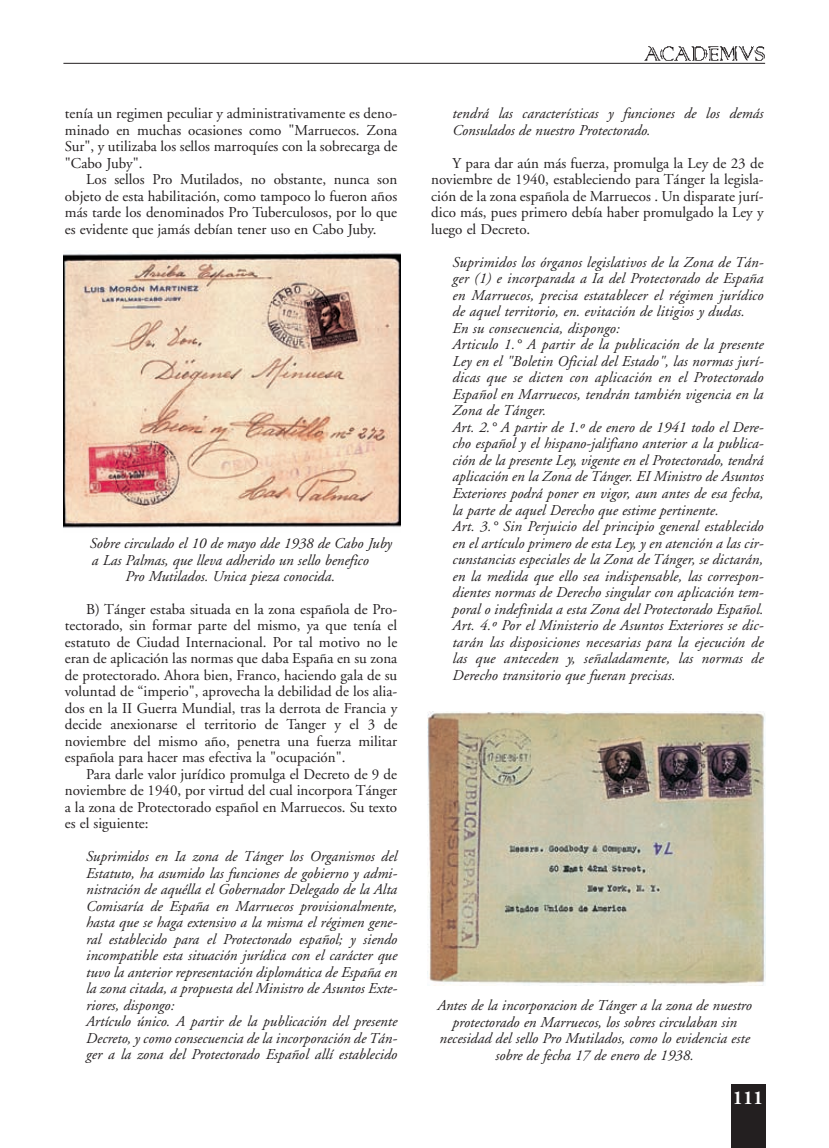
<style>
.page{position:relative;width:829px;height:1148px;background:#fff}
.page>*{position:absolute;margin:0;border:0;box-sizing:border-box;transform-origin:0 0}
.t1{font:700 19.5px "Adobe Garamond";color:#fff}
.t2{font:italic 15px/16.5px "Adobe Garamond";color:#231f20}
.t3{font:15px/16.5px "Adobe Garamond";color:#231f20;text-align:justify}
</style>
<div class="page">
<div style="left:731px;top:1084px;width:34px;height:63px;background:#231f20"></div>
<img style="left:644px;top:46px;width:121px;height:17px">
<hr style="left:63px;top:63px;width:702px;height:1px;background:#231f20">
<img style="left:63px;top:252px;width:338px;height:276px">
<img style="left:428px;top:711px;width:337px;height:274px">
<p class="t3" style="left:65px;top:106px;width:334px">tenía un regimen peculiar y administrativamente es deno&shy;minado en muchas ocasiones como "Marruecos. Zona Sur", y utilizaba los sellos marroquíes con la sobrecarga de "Cabo Juby".</p>
<p class="t3" style="left:65px;top:172px;width:334px;text-indent:21px">Los sellos Pro Mutilados, no obstante, nunca son objeto de esta habilitación, como tampoco lo fueron años más tarde los denominados Pro Tuberculosos, por lo que es evidente que jamás debían tener uso en Cabo Juby.</p>
<p class="t2" style="left:90px;top:536px;width:304px">Sobre circulado el 10 de mayo dde 1938 de Cabo Juby</p>
<p class="t2" style="left:92px;top:553px;width:278px">a Las Palmas, que lleva adherido un sello benefico</p>
<p class="t2" style="left:126px;top:569px;width:211px">Pro Mutilados. Unica pieza conocida.</p>
<p class="t3" style="left:65px;top:601px;width:334px;text-indent:21px">B) Tánger estaba situada en la zona española de Pro&shy;tectorado, sin formar parte del mismo, ya que tenía el estatuto de Ciudad Internacional. Por tal motivo no le eran de aplicación las normas que daba España en su zona de protectorado. Ahora bien, Franco, haciendo gala de su voluntad de “imperio", aprovecha la debilidad de los alia&shy;dos en la II Guerra Mundial, tras la derrota de Francia y decide anexionarse el territorio de Tanger y el 3 de noviembre del mismo año, penetra una fuerza militar española para hacer mas efectiva la "ocupación".</p>
<p class="t3" style="left:65px;top:766px;width:334px;text-indent:21px">Para darle valor jurídico promulga el Decreto de 9 de noviembre de 1940, por virtud del cual incorpora Tánger a la zona de Protectorado español en Marruecos. Su texto es el siguiente:</p>
<p class="t2" style="left:86px;top:849px;width:313px">Suprimidos en Ia zona de Tánger los Organismos del Estatuto, ha asumido las funciones de gobierno y admi&shy;nistración de aquélla el Gobernador Delegado de la Alta Comisaría de España en Marruecos provisionalmente, hasta que se haga extensivo a la misma el régimen gene&shy;ral establecido para el Protectorado español; y siendo incompatible esta situación jurídica con el carácter que tuvo la anterior representación diplomática de España en la zona citada, a propuesta del Ministro de Asuntos Exte&shy;riores, dispongo:<br>Artículo único. A partir de la publicación del presente Decreto, y como consecuencia de la incorporación de Tán&shy;ger a la zona del Protectorado Español allí establecido</p>
<p class="t2" style="left:452px;top:106px;width:312px">tendrá las características y funciones de los demás<br>Consulados de nuestro Protectorado.</p>
<p class="t3" style="left:431px;top:156px;width:334px;text-indent:21px">Y para dar aún más fuerza, promulga la Ley de 23 de noviembre de 1940, estableciendo para Tánger la legisla&shy;ción de la zona española de Marruecos . Un disparate jurí&shy;dico más, pues primero debía haber promulgado la Ley y luego el Decreto.</p>
<p class="t2" style="left:452px;top:255px;width:313px">Suprimidos los órganos legislativos de la Zona de Tán&shy;ger (1) e incorparada a Ia del Protectorado de España en Marruecos, precisa estatablecer el régimen jurídico de aquel territorio, en. evitación de litigios y dudas.<br>En su consecuencia, dispongo:<br>Articulo 1.° A partir de la publicación de la presente Ley en el "Boletin Oficial del Estado", las normas jurí&shy;dicas que se dicten con aplicación en el Protectorado Español en Marruecos, tendrán también vigencia en la Zona de Tánger.<br>Art. 2.° A partir de 1.º de enero de 1941 todo el Dere&shy;cho español y el hispano-jalifiano anterior a la publica&shy;ción de la presente Ley, vigente en el Protectorado, tendrá aplicación en la Zona de Tánger. EI Ministro de Asuntos Exteriores podrá poner en vigor, aun antes de esa fecha, la parte de aquel Derecho que estime pertinente.<br>Art. 3.° Sin Perjuicio del principio general establecido en el artículo primero de esta Ley, y en atención a las cir&shy;cunstancias especiales de la Zona de Tánger, se dictarán, en la medida que ello sea indispensable, las correspon&shy;dientes normas de Derecho singular con aplicación tem&shy;poral o indefinida a esta Zona del Protectorado Español.<br>Art. 4.º Por el Ministerio de Asuntos Exteriores se dic&shy;tarán las disposiciones necesarias para la ejecución de las que anteceden y, señaladamente, las normas de Derecho transitorio que fueran precisas.</p>
<p class="t2" style="left:437px;top:998px;width:316px;text-align:center">Antes de la incorporacion de Tánger a la zona de nuestro protectorado en Marruecos, los sobres circulaban sin necesidad del sello Pro Mutilados, como lo evidencia este sobre de fecha 17 de enero de 1938.</p>
<h1 class="t1" style="left:733px;top:1089px;width:32px">111</h1>
</div>
